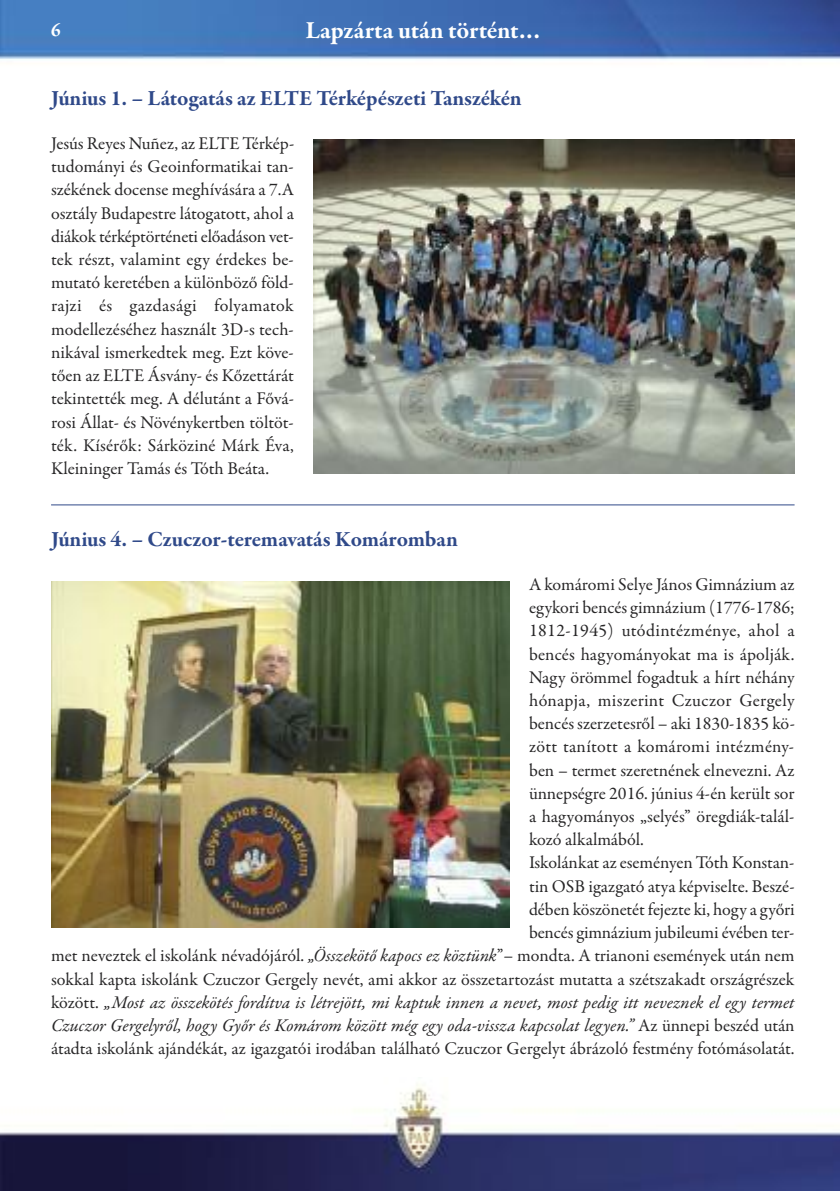
<style>
.page{position:relative;width:840px;height:1191px;background:#fff}
.page>*{position:absolute;margin:0;border:0;box-sizing:border-box;transform-origin:0 0}
.t1{font:700 25px "Garamond Premr Pro";letter-spacing:-.005em;color:#fff}
.t2{font:700 22px "Garamond Premr Pro";letter-spacing:-.005em;color:#2f4989}
.t3{font:700 19px "Garamond Premr Pro";color:#fff}
.t4{font:18px/23.2px "Garamond Premr Pro";color:#272627;text-align:justify}
.t5{font:italic 18px "Garamond Premr Pro";letter-spacing:-.005em;color:#272627}
.t6{font:18px "Garamond Premr Pro";letter-spacing:.02em;color:#272627}
.s1{font-style:italic}
.s2{font-style:normal}
</style>
<div class="page">
<img style="left:0;top:0;width:839px;height:60px">
<img style="left:0;top:1084px;width:839px;height:107px">
<img style="left:314px;top:140px;width:480px;height:334px">
<img style="left:51px;top:581px;width:457px;height:346px">
<hr style="left:51px;top:504px;width:743px;height:1px;background:#2f4989">
<p class="t3" style="left:51px;top:23px;width:11px">6</p>
<h1 class="t1" style="left:305px;top:20px;width:236px">Lapzárta után történt…</h1>
<p class="t2" style="left:51px;top:90px;width:472px">Június 1. – Látogatás az ELTE Térképészeti Tanszékén</p>
<p class="t4" style="left:51px;top:133px;width:245px">Jesús Reyes Nuñez, az ELTE Térkép&shy;tudományi és Geoinformatikai tan&shy;székének docense meghívására a 7.A osztály Budapestre látogatott, ahol a diákok térképtörténeti előadáson vet&shy;tek részt, valamint egy érdekes be&shy;mutató keretében a különböző föld&shy;rajzi és gazdasági folyamatok modellezéséhez használt 3D-s tech&shy;nikával ismerkedtek meg. Ezt köve&shy;tően az ELTE Ásvány- és Kőzettárát tekintették meg. A délutánt a Fővá&shy;rosi Állat- és Növénykertben töltöt&shy;ték. Kísérők: Sárköziné Márk Éva, Kleininger Tamás és Tóth Beáta.</p>
<p class="t2" style="left:51px;top:530px;width:408px">Június 4. – Czuczor-teremavatás Komáromban</p>
<p class="t4" style="left:528px;top:574px;width:267px">A komáromi Selye János Gimnázium az</p>
<p class="t4" style="left:528px;top:597px;width:267px">egykori bencés gimnázium (1776-1786;</p>
<p class="t6" style="left:528px;top:623px;width:267px">1812-1945) utódintézménye, ahol a</p>
<p class="t4" style="left:528px;top:644px;width:267px">bencés hagyományokat ma is ápolják.</p>
<p class="t4" style="left:528px;top:667px;width:267px">Nagy örömmel fogadtuk a hírt néhány</p>
<p class="t6" style="left:528px;top:693px;width:267px">hónapja, miszerint Czuczor Gergely</p>
<p class="t4" style="left:528px;top:713px;width:267px">bencés szerzetesről – aki 1830-1835 kö-</p>
<p class="t4" style="left:528px;top:737px;width:266px">zött tanított a komáromi intézmény-</p>
<p class="t4" style="left:528px;top:760px;width:267px">ben – termet szeretnének elnevezni. Az</p>
<p class="t4" style="left:528px;top:783px;width:267px">ünnepségre 2016. június 4-én került sor</p>
<p class="t4" style="left:528px;top:806px;width:266px">a hagyományos „selyés” öregdiák-talál-</p>
<p class="t4" style="left:528px;top:829px;width:116px">kozó alkalmából.</p>
<p class="t4" style="left:528px;top:853px;width:267px">Iskolánkat az eseményen Tóth Konstan-</p>
<p class="t4" style="left:528px;top:876px;width:267px">tin OSB igazgató atya képviselte. Beszé-</p>
<p class="t4" style="left:528px;top:899px;width:267px">dében köszönetét fejezte ki, hogy a győri</p>
<p class="t4" style="left:528px;top:922px;width:267px">bencés gimnázium jubileumi évében ter-</p>
<p class="t4" style="left:51px;top:945px;width:744px">met neveztek el iskolánk névadójáról. <span class="s1">„Összekötő kapocs ez köztünk</span>”– mondta. A trianoni események után nem</p>
<p class="t4" style="left:51px;top:969px;width:744px">sokkal kapta iskolánk Czuczor Gergely nevét, ami akkor az összetartozást mutatta a szétszakadt országrészek</p>
<p class="t5" style="left:51px;top:995px;width:744px"><span class="s2">között.</span> „Most az összekötés fordítva is létrejött, mi kaptuk innen a nevet, most pedig itt neveznek el egy termet</p>
<p class="t5" style="left:51px;top:1018px;width:744px">Czuczor Gergelyről, hogy Győr és Komárom között még egy oda-vissza kapcsolat legyen.” <span class="s2">Az ünnepi beszéd után</span></p>
<p class="t4" style="left:51px;top:1038px;width:744px">átadta iskolánk ajándékát, az igazgatói irodában található Czuczor Gergelyt ábrázoló festmény fotómásolatát.</p>
</div>
